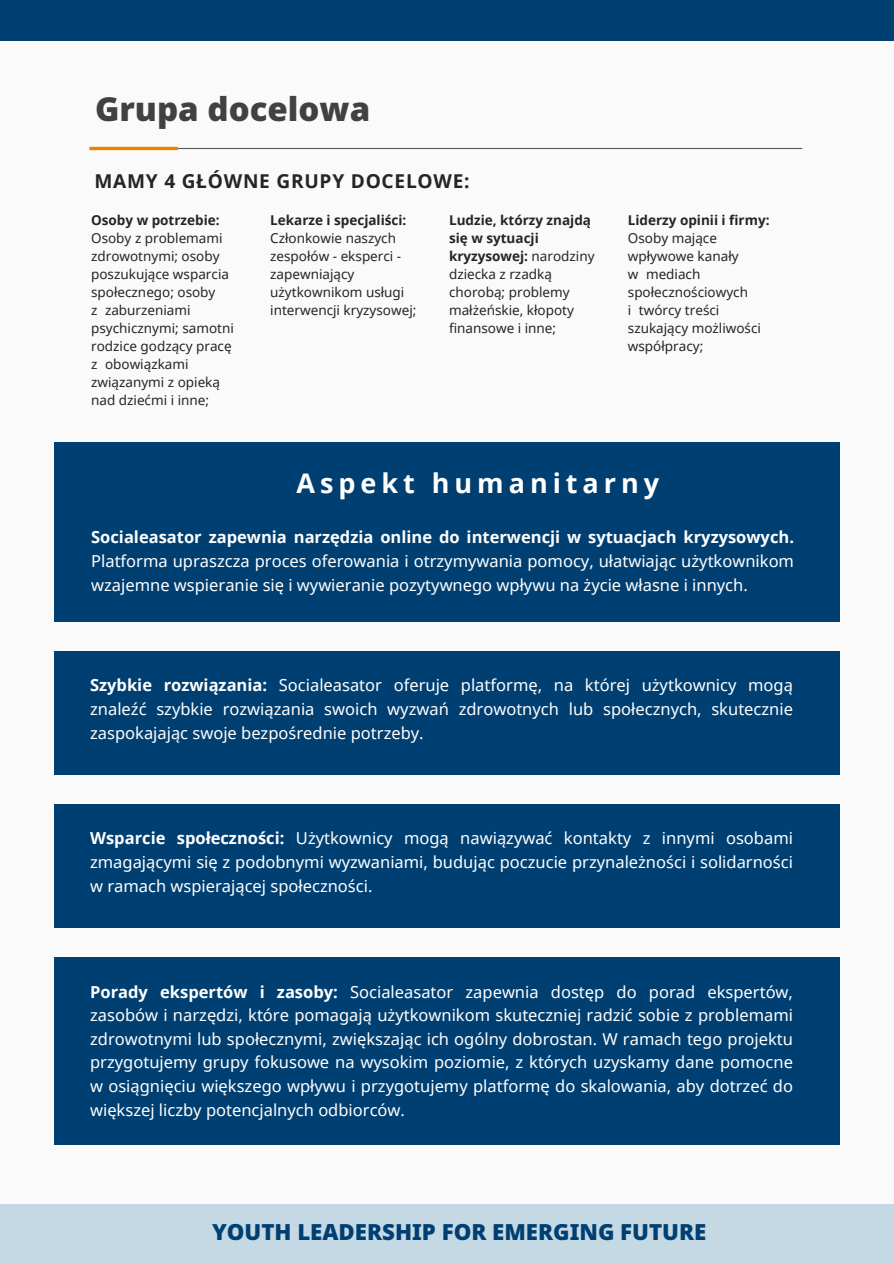
<style>
.page{position:relative;width:894px;height:1264px;background:#fff}
.page>*{position:absolute;margin:0;border:0;box-sizing:border-box;transform-origin:0 0}
.t1{font:900 33px "Noto Sans";color:#414042}
.t2{font:700 27px "Noto Sans";letter-spacing:.185em;color:#fff}
.t3{font:900 22.2px "Noto Sans";color:#003f72}
.t4{font:700 19.05px "Noto Sans";letter-spacing:.04em;color:#262424}
.t5{font:16.5px/23.7px "Noto Sans";color:#fff;text-align:justify}
.t6{font:13.5px/18px "Noto Sans";color:#262424}
.s1{font-weight:700}
</style>
<div class="page">
<div style="left:0;top:0;width:893px;height:1263px;background:#fafafa"></div>
<hr style="left:91px;top:148px;width:711px;height:1px;background:#58595b">
<hr style="left:89px;top:147px;width:89px;height:3px;background:#e98300">
<div style="left:0;top:1204px;width:893px;height:59px;background:#c4d9e4"></div>
<div style="left:0;top:0;width:893px;height:40px;background:#003f72"></div>
<div style="left:54px;top:442px;width:785px;height:180px;background:#003f72"></div>
<div style="left:54px;top:957px;width:785px;height:188px;background:#003f72"></div>
<div style="left:54px;top:651px;width:785px;height:124px;background:#003f72"></div>
<div style="left:54px;top:804px;width:785px;height:124px;background:#003f72"></div>
<h1 class="t1" style="left:95px;top:86px;width:277px">Grupa docelowa</h1>
<h5 class="t4" style="left:94px;top:167px;width:376px">MAMY 4 GŁÓWNE GRUPY DOCELOWE:</h5>
<h4 class="t6" style="left:91px;top:211px;width:144px"><span class="s1">Osoby w potrzebie:<br></span>Osoby z problemami zdrowotnymi; osoby poszukujące wsparcia społecznego; osoby<br>z zaburzeniami psychicznymi; samotni rodzice godzący pracę z obowiązkami związanymi z opieką nad dziećmi i inne;</h4>
<h2 class="t6" style="left:270px;top:211px;width:148px"><span class="s1">Lekarze i specjaliści:<br></span>Członkowie naszych zespołów - eksperci - zapewniający użytkownikom usługi interwencji kryzysowej;</h2>
<h5 class="t6" style="left:449px;top:211px;width:147px"><span class="s1">Ludzie, którzy znajdą się w sytuacji kryzysowej:</span> narodziny dziecka z rzadką chorobą; problemy małżeńskie, kłopoty finansowe i inne;</h5>
<h5 class="t6" style="left:627px;top:211px;width:143px"><span class="s1">Liderzy opinii i firmy:<br></span>Osoby mające wpływowe kanały<br>w mediach społecznościowych<br>i twórcy treści szukający możliwości współpracy;</h5>
<p class="t2" style="left:296px;top:464px;width:364px">Aspekt humanitarny</p>
<p class="t5" style="left:91px;top:525px;width:704px"><span class="s1">Socialeasator zapewnia narzędzia online do interwencji w sytuacjach kryzysowych.<br></span>Platforma upraszcza proces oferowania i otrzymywania pomocy, ułatwiając użytkownikom wzajemne wspieranie się i wywieranie pozytywnego wpływu na życie własne i innych.</p>
<h5 class="t5" style="left:90px;top:673px;width:704px"><span class="s1">Szybkie rozwiązania:</span> Socialeasator oferuje platformę, na której użytkownicy mogą znaleźć szybkie rozwiązania swoich wyzwań zdrowotnych lub społecznych, skutecznie zaspokajając swoje bezpośrednie potrzeby.</h5>
<h3 class="t5" style="left:90px;top:826px;width:704px"><span class="s1">Wsparcie społeczności:</span> Użytkownicy mogą nawiązywać kontakty z innymi osobami zmagającymi się z podobnymi wyzwaniami, budując poczucie przynależności i solidarności w ramach wspierającej społeczności.</h3>
<p class="t5" style="left:90px;top:979px;width:704px"><span class="s1">Porady ekspertów i zasoby:</span> Socialeasator zapewnia dostęp do porad ekspertów, zasobów i narzędzi, które pomagają użytkownikom skuteczniej radzić sobie z problemami zdrowotnymi lub społecznymi, zwiększając ich ogólny dobrostan. W ramach tego projektu przygotujemy grupy fokusowe na wysokim poziomie, z których uzyskamy dane pomocne w osiągnięciu większego wpływu i przygotujemy platformę do skalowania, aby dotrzeć do większej liczby potencjalnych odbiorców.</p>
<p class="t3" style="left:212px;top:1216px;width:495px">YOUTH LEADERSHIP FOR EMERGING FUTURE</p>
</div>
